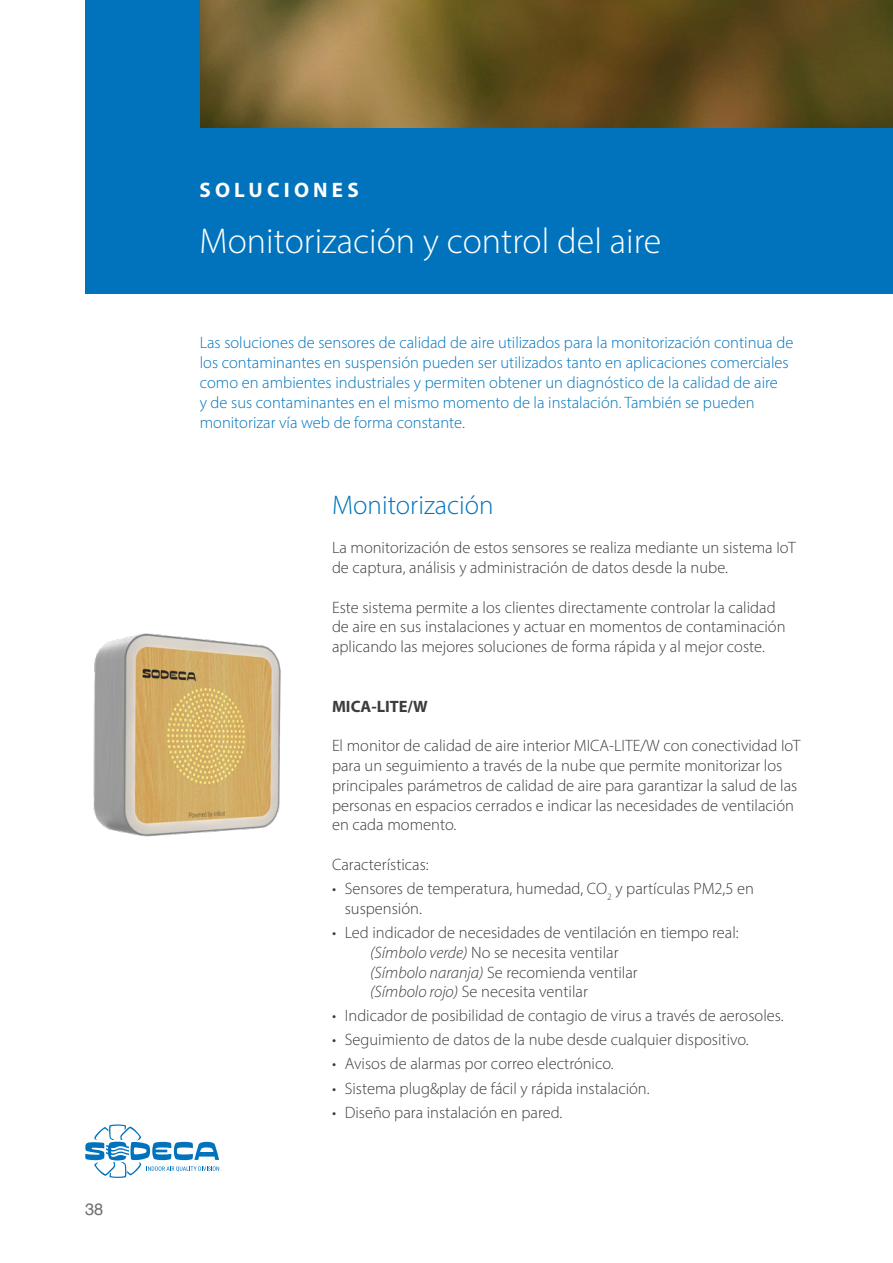
<style>
.page{position:relative;width:893px;height:1263px;background:#fff}
.page>*{position:absolute;margin:0;border:0;box-sizing:border-box;transform-origin:0 0}
.t1{font:300 36px "Myriad Pro";color:#fff}
.t2{font:300 27px "Myriad Pro";color:#0073bc}
.t3{font:700 21px "Myriad Pro";letter-spacing:.2em;color:#fff}
.t4{font:300 16.5px/19.8px "Myriad Pro";color:#3c3c3b}
.t5{font:300 16.5px/19.8px "Myriad Pro";color:#0073bc}
.t6{font:700 16.5px "Myriad Pro";color:#3c3c3b}
.t7{font:16.5px "Helvetica";color:#706f6f}
.s1{font-style:italic}
</style>
<div class="page">
<img style="left:200px;top:0;width:693px;height:128px">
<div style="left:85px;top:128px;width:808px;height:166px;background:#0073bc"></div>
<div style="left:85px;top:0;width:115px;height:294px;background:#0073bc"></div>
<img style="left:93px;top:633px;width:188px;height:204px">
<svg style="left:85px;top:1124px;width:134px;height:54px"></svg>
<p class="t7" style="left:85px;top:1196px;width:20px">38</p>
<p class="t3" style="left:200px;top:176px;width:161px">SOLUCIONES</p>
<h1 class="t1" style="left:200px;top:220px;width:463px">Monitorización y control del aire</h1>
<p class="t5" style="left:200px;top:333px;width:595px">Las soluciones de sensores de calidad de aire utilizados para la monitorización continua de los contaminantes en suspensión pueden ser utilizados tanto en aplicaciones comerciales como en ambientes industriales y permiten obtener un diagnóstico de la calidad de aire<br>y de sus contaminantes en el mismo momento de la instalación. También se pueden monitorizar vía web de forma constante.</p>
<h2 class="t2" style="left:332px;top:488px;width:163px">Monitorización</h2>
<p class="t4" style="left:332px;top:538px;width:465px">La monitorización de estos sensores se realiza mediante un sistema IoT de captura, análisis y administración de datos desde la nube.</p>
<p class="t4" style="left:332px;top:597px;width:455px">Este sistema permite a los clientes directamente controlar la calidad de aire en sus instalaciones y actuar en momentos de contaminación aplicando las mejores soluciones de forma rápida y al mejor coste.</p>
<p class="t6" style="left:332px;top:695px;width:97px">MICA-LITE/W</p>
<p class="t4" style="left:332px;top:736px;width:470px">El monitor de calidad de aire interior MICA-LITE/W con conectividad IoT para un seguimiento a través de la nube que permite monitorizar los principales parámetros de calidad de aire para garantizar la salud de las personas en espacios cerrados e indicar las necesidades de ventilación en cada momento.</p>
<p class="t4" style="left:332px;top:854px;width:98px">Características:</p>
<p class="t4" style="left:345px;top:878px;width:411px;text-indent:-13px">• Sensores de temperatura, humedad, CO<sub>2</sub> y partículas PM2,5 en suspensión.</p>
<p class="t4" style="left:370px;top:922px;width:370px;text-indent:-38px">• Led indicador de necesidades de ventilación en tiempo real: <span class="s1">(Símbolo verde)</span> No se necesita ventilar<br><span class="s1">(Símbolo naranja)</span> Se recomienda ventilar<br><span class="s1">(Símbolo rojo)</span> Se necesita ventilar</p>
<p class="t4" style="left:332px;top:1006px;width:453px">• Indicador de posibilidad de contagio de virus a través de aerosoles.</p>
<p class="t4" style="left:332px;top:1030px;width:418px">• Seguimiento de datos de la nube desde cualquier dispositivo.</p>
<p class="t4" style="left:332px;top:1054px;width:283px">• Avisos de alarmas por correo electrónico.</p>
<p class="t4" style="left:332px;top:1078px;width:319px">• Sistema plug&amp;play de fácil y rápida instalación.</p>
<p class="t4" style="left:332px;top:1102px;width:232px">• Diseño para instalación en pared.</p>
</div>
